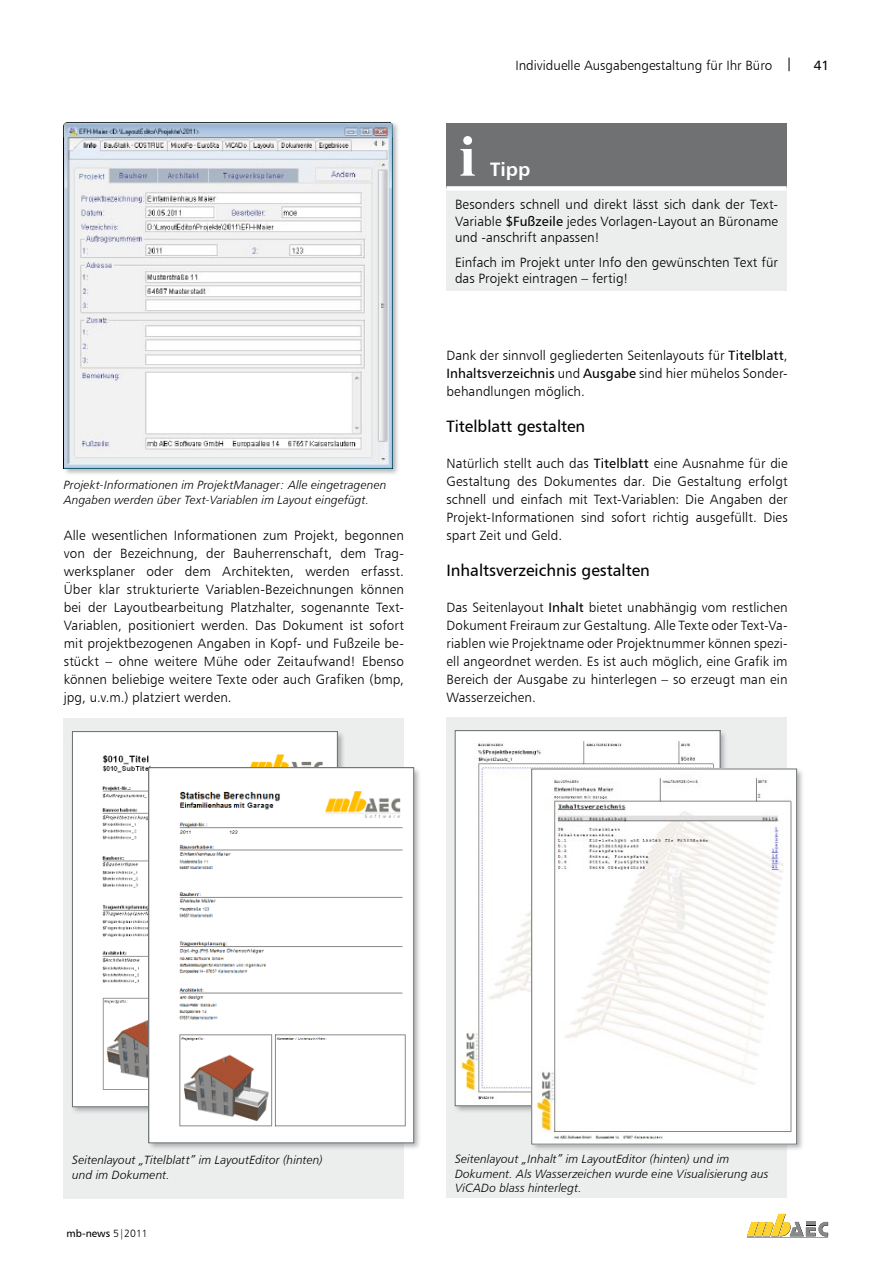
<style>
.page{position:relative;width:893px;height:1263px;background:#fff}
.page>*{position:absolute;margin:0;border:0;box-sizing:border-box;transform-origin:0 0}
.t1{font:700 58.5px "Times New Roman";color:#fff}
.t2{font:19.5px "Humanist 777 BT Bold B";color:#fff}
.t3{font:16.5px "Humanist 777 BT Roman B";color:#000}
.t4{font:13.5px/18px "Humanist 777 BT Light B";letter-spacing:.005em;color:#000;text-align:justify}
.t5{font:13.5px "Humanist 777 BT Roman B";letter-spacing:.005em;color:#000}
.t6{font:12px/14.4px "Humanist 777 BT Light Italic B";letter-spacing:.01em;color:#000}
.t7{font:10.5px "Humanist 777 BT Roman B";color:#000}
.s1{font-family:"Humanist 777 BT Roman B"}
.s2{font-family:"Humanist 777 BT Light B"}
</style>
<div class="page">
<svg style="left:747px;top:1214px;width:81px;height:23px"></svg>
<div style="left:62px;top:121px;width:338px;height:355px;background:#6b6f72;opacity:.5"></div>
<img style="left:64px;top:122px;width:328px;height:346px">
<div style="left:446px;top:718px;width:341px;height:480px;background:#eceded"></div>
<img style="left:457px;top:732px;width:261px;height:372px">
<div style="left:530px;top:767px;width:274px;height:385px;background:#6b6f72;opacity:.5"></div>
<img style="left:533px;top:771px;width:262px;height:371px">
<div style="left:531px;top:769px;width:266px;height:375px;border:1px solid #6b6f72"></div>
<div style="left:64px;top:719px;width:340px;height:480px;background:#eceded"></div>
<img style="left:74px;top:733px;width:262px;height:372px">
<div style="left:147px;top:766px;width:274px;height:384px;background:#6b6f72;opacity:.5"></div>
<img style="left:151px;top:769px;width:261px;height:372px">
<div style="left:149px;top:767px;width:265px;height:376px;border:1px solid #6b6f72"></div>
<div style="left:446px;top:123px;width:341px;height:65px;background:#707172"></div>
<div style="left:446px;top:188px;width:341px;height:103px;background:#eceded"></div>
<div style="left:446px;top:186px;width:341px;height:5px;background:#fff"></div>
<p class="t6" style="left:64px;top:478px;width:324px">Projekt-Informationen im ProjektManager: Alle eingetragenen<br>Angaben werden über Text-Variablen im Layout eingefügt.</p>
<p class="t4" style="left:64px;top:526px;width:342px">Alle wesentlichen Informationen zum Projekt, begonnen von der Bezeichnung, der Bauherrenschaft, dem Trag&shy;werksplaner oder dem Architekten, werden erfasst.<br>Über klar strukturierte Variablen-Bezeichnungen können bei der Layoutbearbeitung Platzhalter, sogenannte Text-Variablen, positioniert werden. Das Dokument ist sofort mit projektbezogenen Angaben in Kopf- und Fußzeile be&shy;stückt – ohne weitere Mühe oder Zeitaufwand! Ebenso können beliebige weitere Texte oder auch Grafiken (bmp, jpg, u.v.m.) platziert werden.</p>
<p class="t4" style="left:515px;top:56px;width:279px">Individuelle Ausgabengestaltung für Ihr Büro <span class="s1">|</span></p>
<p class="t5" style="left:814px;top:57px;width:17px">41</p>
<h1 class="t1" style="left:459px;top:116px;width:18px">i</h1>
<h2 class="t2" style="left:490px;top:157px;width:42px">Tipp</h2>
<p class="t4" style="left:455px;top:196px;width:325px;line-height:16.2px">Besonders schnell und direkt lässt sich dank der Text-Variable <span class="s1">$Fußzeile</span> jedes Vorlagen-Layout an Büroname und -anschrift anpassen!</p>
<p class="t4" style="left:455px;top:254px;width:325px;line-height:16.2px">Einfach im Projekt unter Info den gewünschten Text für das Projekt eintragen – fertig!</p>
<p class="t4" style="left:446px;top:346px;width:343px">Dank der sinnvoll gegliederten Seitenlayouts für <span class="s1">Titelblatt</span>,</p>
<p class="t5" style="left:446px;top:365px;width:341px">Inhaltsverzeichnis <span class="s2">und</span> Ausgabe <span class="s2">sind hier mühelos Sonder-</span></p>
<p class="t4" style="left:446px;top:382px;width:140px">behandlungen möglich.</p>
<p class="t3" style="left:446px;top:416px;width:140px">Titelblatt gestalten</p>
<p class="t4" style="left:446px;top:454px;width:343px">Natürlich stellt auch das <span class="s1">Titelblatt</span> eine Ausnahme für die Gestaltung des Dokumentes dar. Die Gestaltung erfolgt schnell und einfach mit Text-Variablen: Die Angaben der Projekt-Informationen sind sofort richtig ausgefüllt. Dies spart Zeit und Geld.</p>
<p class="t3" style="left:446px;top:560px;width:205px">Inhaltsverzeichnis gestalten</p>
<p class="t4" style="left:446px;top:598px;width:343px">Das Seitenlayout <span class="s1">Inhalt</span> bietet unabhängig vom restlichen Dokument Freiraum zur Gestaltung. Alle Texte oder Text-Va&shy;riablen wie Projektname oder Projektnummer können spezi&shy;ell angeordnet werden. Es ist auch möglich, eine Grafik im Bereich der Ausgabe zu hinterlegen – so erzeugt man ein Wasserzeichen.</p>
<p class="t6" style="left:72px;top:1153px;width:252px">Seitenlayout „Titelblatt” im LayoutEditor (hinten) und im Dokument.</p>
<p class="t7" style="left:67px;top:1227px;width:83px">mb-news <span class="s2">5|2011</span></p>
<p class="t6" style="left:455px;top:1152px;width:315px">Seitenlayout „Inhalt” im LayoutEditor (hinten) und im<br>Dokument. Als Wasserzeichen wurde eine Visualisierung aus<br>ViCADo blass hinterlegt.</p>
</div>
